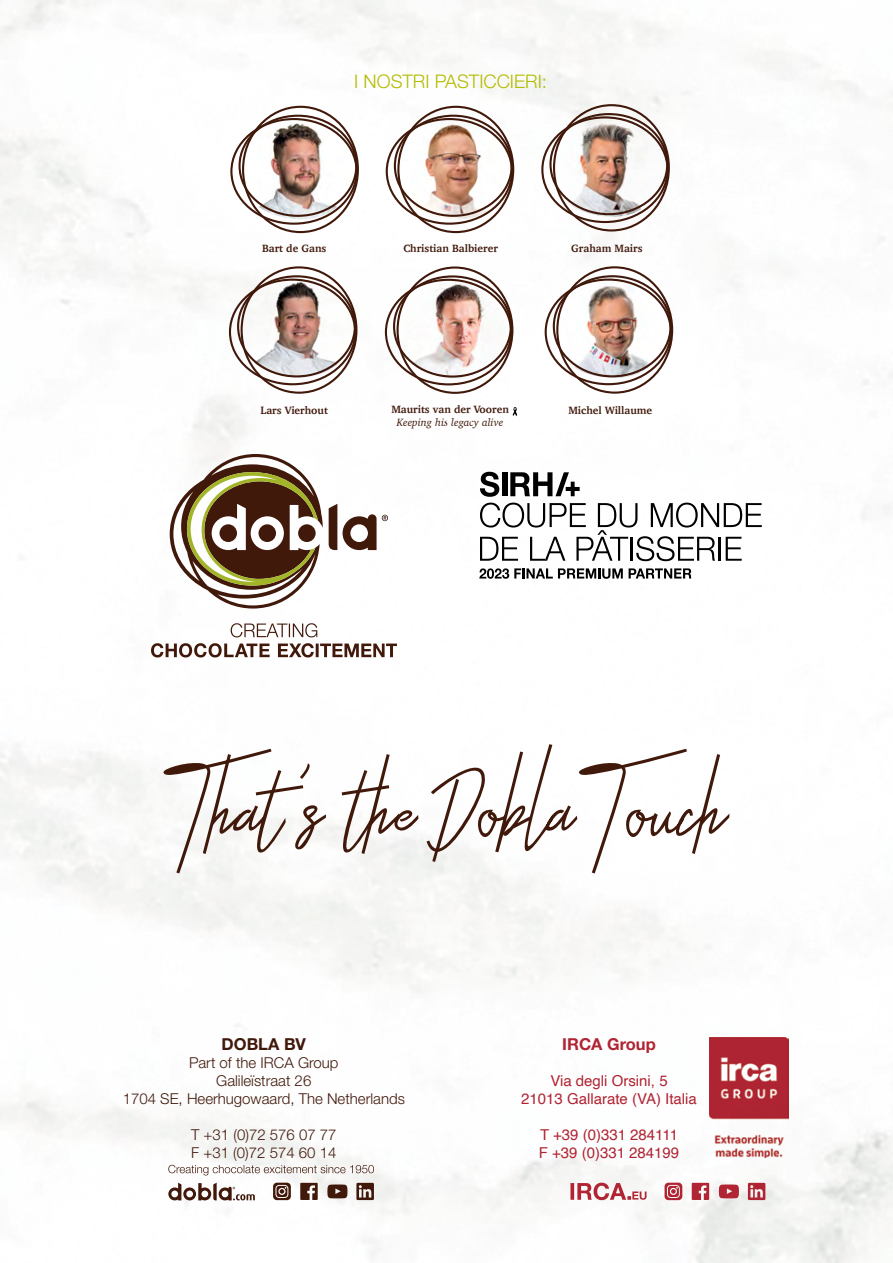
<style>
.page{position:relative;width:893px;height:1263px;background:#fff}
.page>*{position:absolute;margin:0;border:0;box-sizing:border-box;transform-origin:0 0}
.t1{font:300 18.75px "Helvetica Neue LT Pro";color:#b3bc00}
.t2{font:700 16.5px "Helvetica Neue LT Pro";color:#b02433}
.t3{font:700 16.5px "Helvetica Neue LT Pro";color:#41190b}
.t4{font:300 15px/18px "Helvetica Neue LT Pro";color:#41190b;text-align:center}
.t5{font:15px/18px "Helvetica";color:#b02433;text-align:center}
.t6{font:700 10.8px "Charter";color:#41190b}
.t7{font:italic 10.8px "Charter";color:#41190b}
</style>
<div class="page">
<img style="left:0;top:0;width:893px;height:1263px">
<svg style="left:164px;top:744px;width:565px;height:141px"></svg>
<svg style="left:329px;top:504px;width:8px;height:46px"></svg>
<svg style="left:170px;top:454px;width:153px;height:154px"></svg>
<svg style="left:343px;top:514px;width:45px;height:36px"></svg>
<svg style="left:231px;top:623px;width:86px;height:14px"></svg>
<svg style="left:151px;top:643px;width:246px;height:14px"></svg>
<svg style="left:480px;top:472px;width:19px;height:25px"></svg>
<div style="left:502px;top:472px;width:5px;height:24px;background:#000"></div>
<svg style="left:510px;top:472px;width:70px;height:24px"></svg>
<svg style="left:480px;top:503px;width:282px;height:58px"></svg>
<svg style="left:479px;top:568px;width:144px;height:11px"></svg>
<svg style="left:629px;top:568px;width:62px;height:10px"></svg>
<svg style="left:230px;top:106px;width:129px;height:127px"></svg>
<svg style="left:541px;top:104px;width:129px;height:127px"></svg>
<svg style="left:229px;top:266px;width:128px;height:128px"></svg>
<svg style="left:385px;top:266px;width:128px;height:128px"></svg>
<svg style="left:545px;top:266px;width:128px;height:128px"></svg>
<svg style="left:513px;top:407px;width:4px;height:9px"></svg>
<svg style="left:570px;top:1183px;width:76px;height:17px"></svg>
<svg style="left:356px;top:1183px;width:18px;height:17px"></svg>
<svg style="left:273px;top:1183px;width:18px;height:17px"></svg>
<svg style="left:300px;top:1183px;width:18px;height:17px"></svg>
<svg style="left:327px;top:1184px;width:20px;height:14px"></svg>
<svg style="left:168px;top:1183px;width:87px;height:17px"></svg>
<svg style="left:168px;top:1165px;width:206px;height:10px"></svg>
<svg style="left:748px;top:1183px;width:17px;height:17px"></svg>
<svg style="left:664px;top:1183px;width:18px;height:17px"></svg>
<svg style="left:692px;top:1183px;width:17px;height:17px"></svg>
<svg style="left:719px;top:1184px;width:20px;height:14px"></svg>
<img style="left:710px;top:1038px;width:78px;height:119px">
<svg style="left:386px;top:106px;width:128px;height:127px"></svg>
<p class="t1" style="left:354px;top:70px;width:194px">I NOSTRI PASTICCIERI:</p>
<p class="t6" style="left:262px;top:239px;width:66px">Bart de Gans</p>
<p class="t6" style="left:571px;top:239px;width:73px">Graham Mairs</p>
<p class="t6" style="left:403px;top:239px;width:96px">Christian Balbierer</p>
<p class="t6" style="left:260px;top:401px;width:69px">Lars Vierhout</p>
<p class="t6" style="left:391px;top:400px;width:119px">Maurits van der Vooren</p>
<p class="t6" style="left:568px;top:401px;width:85px">Michel Willaume</p>
<p class="t7" style="left:397px;top:413px;width:108px">Keeping his legacy alive</p>
<p class="t3" style="left:222px;top:1033px;width:86px">DOBLA BV</p>
<p class="t4" style="left:123px;top:1053px;width:284px">Part of the IRCA Group<br>Galileïstraat 26<br>1704 SE, Heerhugowaard, The Netherlands</p>
<p class="t4" style="left:191px;top:1125px;width:147px;text-align:left">T +31 (0)72 576 07 77<br>F +31 (0)72 574 60 14</p>
<p class="t2" style="left:562px;top:1033px;width:95px">IRCA Group</p>
<p class="t5" style="left:521px;top:1072px;width:177px">Via degli Orsini, 5<br>21013 Gallarate (VA) Italia</p>
<p class="t5" style="left:539px;top:1126px;width:142px;text-align:left">T +39 (0)331 284111<br>F +39 (0)331 284199</p>
</div>
